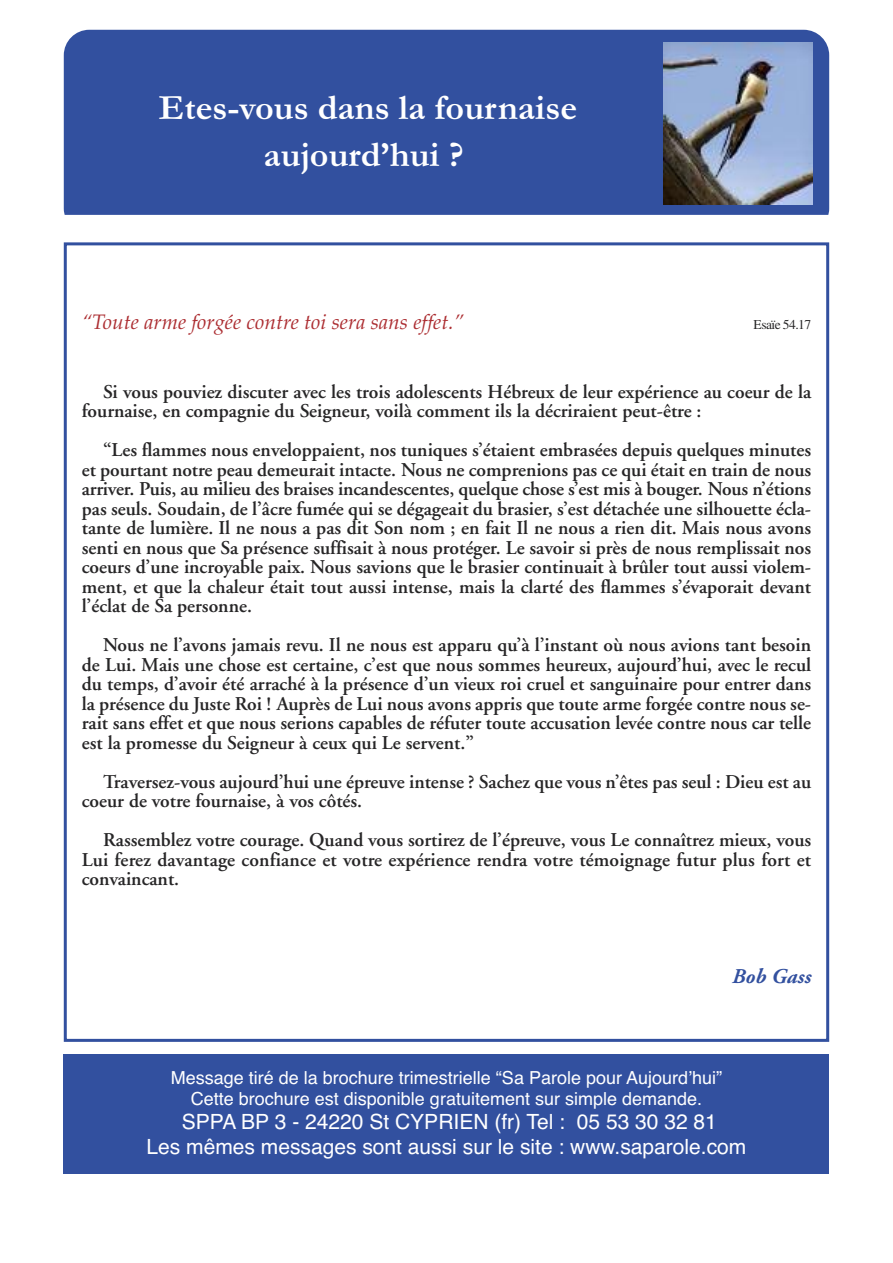
<style>
.page{position:relative;width:893px;height:1263px;background:#fff}
.page>*{position:absolute;margin:0;border:0;box-sizing:border-box;transform-origin:0 0}
.t1{font:700 36px/46.5px "Garamond";color:#fff;text-align:center}
.t2{font:21px/25.2px "Helvetica";color:#fff;text-align:center}
.t3{font:italic 21px "Palatino";color:#ac2d31}
.t4{font:21px "Adobe Garamond Bold Italic Os F";color:#32509f}
.t5{font:600 19.5px/19.5px "Adobe Garamond";color:#272627;text-align:justify}
.t6{font:18px/21.6px "Helvetica";color:#fff;text-align:center}
.t7{font:13.5px "Times";letter-spacing:-.04em;color:#272627}
</style>
<div class="page">
<div style="left:64px;top:1054px;width:765px;height:120px;background:#32509f"></div>
<div style="left:64px;top:30px;width:765px;height:204px;background:#32509f;border-radius:26px"></div>
<div style="left:64px;top:215px;width:786px;height:21px;background:#fff"></div>
<img style="left:663px;top:43px;width:149px;height:161px">
<div style="left:64px;top:242px;width:765px;height:800px;border:3px solid #32509f"></div>
<h1 class="t1" style="left:159px;top:84px;width:420px">Etes-vous dans la fournaise aujourd’hui ?</h1>
<h1 class="t1" style="left:310px;top:84px;width:67px">Libr</h1>
<p class="t3" style="left:82px;top:309px;width:384px">“Toute arme forgée contre toi sera sans effet.”</p>
<p class="t7" style="left:754px;top:319px;width:59px">Esaïe 54.17</p>
<p class="t5" style="left:82px;top:383px;width:731px;text-indent:21px">Si vous pouviez discuter avec les trois adolescents Hébreux de leur expérience au coeur de la fournaise, en compagnie du Seigneur, voilà comment ils la décriraient peut-être :</p>
<p class="t5" style="left:82px;top:442px;width:731px;text-indent:21px">“Les flammes nous enveloppaient, nos tuniques s’étaient embrasées depuis quelques minutes et pourtant notre peau demeurait intacte. Nous ne comprenions pas ce qui était en train de nous arriver. Puis, au milieu des braises incandescentes, quelque chose s’est mis à bouger. Nous n’étions pas seuls. Soudain, de l’âcre fumée qui se dégageait du brasier, s’est détachée une silhouette écla&shy;tante de lumière. Il ne nous a pas dit Son nom ; en fait Il ne nous a rien dit. Mais nous avons senti en nous que Sa présence suffisait à nous protéger. Le savoir si près de nous remplissait nos coeurs d’une incroyable paix. Nous savions que le brasier continuait à brûler tout aussi violem&shy;ment, et que la chaleur était tout aussi intense, mais la clarté des flammes s’évaporait devant l’éclat de Sa personne.</p>
<p class="t5" style="left:82px;top:637px;width:731px;text-indent:21px">Nous ne l’avons jamais revu. Il ne nous est apparu qu’à l’instant où nous avions tant besoin de Lui. Mais une chose est certaine, c’est que nous sommes heureux, aujourd’hui, avec le recul du temps, d’avoir été arraché à la présence d’un vieux roi cruel et sanguinaire pour entrer dans la présence du Juste Roi ! Auprès de Lui nous avons appris que toute arme forgée contre nous se&shy;rait sans effet et que nous serions capables de réfuter toute accusation levée contre nous car telle est la promesse du Seigneur à ceux qui Le servent.”</p>
<p class="t5" style="left:82px;top:773px;width:731px;text-indent:21px">Traversez-vous aujourd’hui une épreuve intense ? Sachez que vous n’êtes pas seul : Dieu est au coeur de votre fournaise, à vos côtés.</p>
<p class="t5" style="left:82px;top:832px;width:731px;text-indent:21px">Rassemblez votre courage. Quand vous sortirez de l’épreuve, vous Le connaîtrez mieux, vous Lui ferez davantage confiance et votre expérience rendra votre témoignage futur plus fort et convaincant.</p>
<p class="t4" style="left:732px;top:968px;width:80px">Bob Gass</p>
<p class="t6" style="left:171px;top:1067px;width:553px">Message tiré de la brochure trimestrielle “Sa Parole pour Aujourdʼhui”<br>Cette brochure est disponible gratuitement sur simple demande.</p>
<p class="t2" style="left:146px;top:1109px;width:601px">SPPA BP 3 - 24220 St CYPRIEN (fr) Tel : 05 53 30 32 81<br>Les mêmes messages sont aussi sur le site : www.saparole.com</p>
</div>
